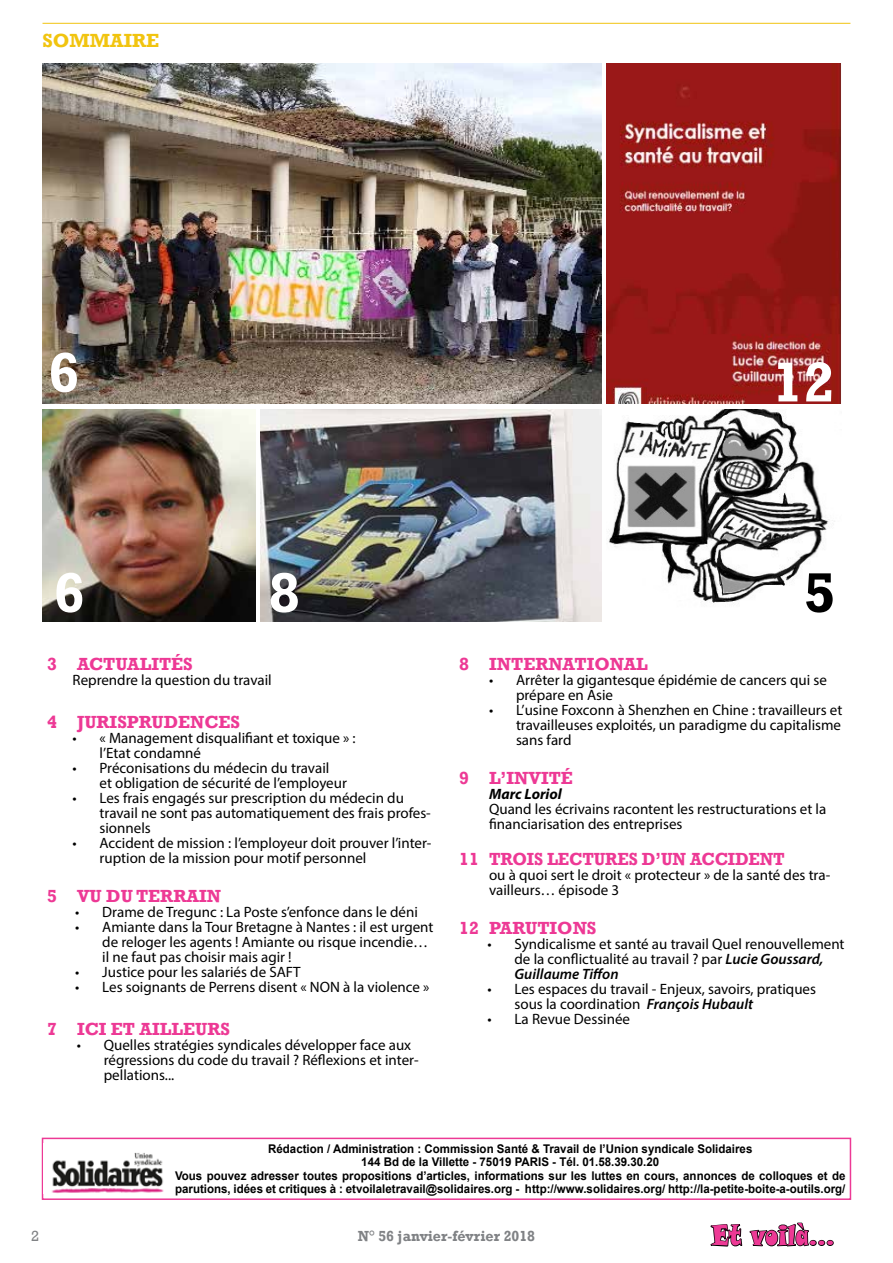
<style>
.page{position:relative;width:893px;height:1263px;background:#fff}
.page>*{position:absolute;margin:0;border:0;box-sizing:border-box;transform-origin:0 0}
.t1{font:700 57px "Rockwell";color:#fff}
.t2{font:700 57px "Rockwell";color:#000}
.t3{font:28.2px "Snap ITC";letter-spacing:.01em;color:#ed3995;scale:.73 1}
.t4{font:700 19.5px "Rockwell";color:#f1c40f}
.t5{font:700 18px "Rockwell";color:#ed3995}
.t6{font:700 18px "Rockwell";color:#ed3995;scale:.95 1}
.t7{font:15px/15px "Myriad Pro";color:#000}
.t8{font:700 15px "Rockwell";color:#808285;scale:.95 1}
.t9{font:italic 700 15px "Myriad Pro";color:#000}
.t10{font:15px "Rockwell";color:#808285}
.t11{font:700 12px/13.5px "Arial";color:#000;text-align:center;scale:.96 1}
.s1{font-weight:600;font-style:italic}
</style>
<div class="page">
<svg style="left:710px;top:1222px;width:124px;height:25px"></svg>
<div style="left:42px;top:1138px;width:809px;height:62px;border:2px solid #ed3995"></div>
<img style="left:44px;top:1144px;width:120px;height:50px">
<svg style="left:42px;top:22px;width:123px;height:2px"></svg>
<hr style="left:43px;top:23px;width:807px;height:1px;background:#f1c40f">
<img style="left:261px;top:409px;width:340px;height:213px">
<img style="left:43px;top:63px;width:558px;height:341px">
<img style="left:609px;top:409px;width:226px;height:194px">
<img style="left:43px;top:409px;width:212px;height:213px">
<img style="left:606px;top:63px;width:235px;height:341px">
<h3 class="t4" style="left:43px;top:28px;width:118px">SOMMAIRE</h3>
<h1 class="t1" style="left:48px;top:338px;width:33px">6</h1>
<h1 class="t1" style="left:772px;top:348px;width:64px">12</h1>
<h1 class="t1" style="left:53px;top:558px;width:33px">6</h1>
<h1 class="t1" style="left:268px;top:558px;width:33px">8</h1>
<h1 class="t2" style="left:804px;top:558px;width:33px">5</h1>
<p class="t5" style="left:47px;top:653px;width:146px">3 ACTUALITÉS</p>
<p class="t7" style="left:73px;top:672px;width:201px">Reprendre la question du travail</p>
<p class="t5" style="left:47px;top:711px;width:193px">4 JURISPRUDENCES</p>
<p class="t7" style="left:100px;top:730px;width:258px;text-indent:-27px">• « Management disqualifiant et toxique » : l’Etat condamné</p>
<p class="t7" style="left:100px;top:760px;width:249px;text-indent:-27px">• Préconisations du médecin du travail<br>et obligation de sécurité de l’employeur</p>
<p class="t7" style="left:100px;top:790px;width:333px;text-indent:-27px">• Les frais engagés sur prescription du médecin du travail ne sont pas automatiquement des frais profes&shy;sionnels</p>
<p class="t7" style="left:100px;top:835px;width:333px;text-indent:-27px">• Accident de mission : l’employeur doit prouver l’inter&shy;ruption de la mission pour motif personnel</p>
<p class="t5" style="left:47px;top:885px;width:172px">5 VU DU TERRAIN</p>
<p class="t7" style="left:75px;top:904px;width:344px">• Drame de Tregunc : La Poste s’enfonce dans le déni</p>
<p class="t7" style="left:102px;top:919px;width:333px;text-indent:-27px">• Amiante dans la Tour Bretagne à Nantes : il est urgent de reloger les agents ! Amiante ou risque incendie… il ne faut pas choisir mais agir !</p>
<p class="t7" style="left:75px;top:964px;width:227px">• Justice pour les salariés de SAFT</p>
<p class="t7" style="left:75px;top:979px;width:356px">• Les soignants de Perrens disent « NON à la violence »</p>
<p class="t5" style="left:47px;top:1017px;width:183px">7 ICI ET AILLEURS</p>
<p class="t7" style="left:104px;top:1037px;width:316px;text-indent:-27px">• Quelles stratégies syndicales développer face aux régressions du code du travail ? Réflexions et inter&shy;pellations...</p>
<p class="t5" style="left:459px;top:653px;width:190px">8 INTERNATIONAL</p>
<p class="t7" style="left:516px;top:672px;width:312px;text-indent:-27px">• Arrêter la gigantesque épidémie de cancers qui se prépare en Asie</p>
<p class="t7" style="left:516px;top:702px;width:328px;text-align:justify;text-indent:-27px">• L’usine Foxconn à Shenzhen en Chine : travailleurs et travailleuses exploités, un paradigme du capitalisme sans fard</p>
<p class="t5" style="left:459px;top:767px;width:115px">9 L’INVITÉ</p>
<p class="t9" style="left:489px;top:784px;width:74px">Marc Loriol</p>
<p class="t7" style="left:489px;top:801px;width:339px">Quand les écrivains racontent les restructurations et la financiarisation des entreprises</p>
<p class="t5" style="left:459px;top:848px;width:43px">11 TROI</p>
<p class="t6" style="left:534px;top:848px;width:64px">S LECTURE</p>
<p class="t6" style="left:629px;top:848px;width:165px">S D’UN ACCIDENT</p>
<p class="t7" style="left:489px;top:867px;width:343px">ou à quoi sert le droit « protecteur » de la santé des tra&shy;vailleurs… épisode 3</p>
<p class="t5" style="left:459px;top:917px;width:126px">12 PARUTIONS</p>
<p class="t7" style="left:514px;top:936px;width:332px;text-indent:-27px">• Syndicalisme et santé au travail Quel renouvellement de la conflictualité au travail ? par <span class="s1">Lucie Goussard,<br>Guillaume Tiffon</span></p>
<p class="t7" style="left:514px;top:981px;width:303px;text-indent:-27px">• Les espaces du travail - Enjeux, savoirs, pratiques sous la coordination <span class="s1">François Hubault</span></p>
<p class="t7" style="left:487px;top:1011px;width:144px">• La Revue Dessinée</p>
<p class="t11" style="left:175px;top:1142px;width:700px">Rédaction / Administration : Commission Santé &amp; Travail de l’Union syndicale Solidaires<br>144 Bd de la Villette - 75019 PARIS - Tél. 01.58.39.30.20<br>Vous pouvez adresser toutes propositions d’articles, informations sur les luttes en cours, annonces de colloques et de parutions, idées et critiques à : etvoilaletravail@solidaires.org - http://www.solidaires.org/ http://la-petite-boite-a-outils.org/</p>
<p class="t10" style="left:31px;top:1227px;width:10px">2</p>
<p class="t8" style="left:358px;top:1227px;width:188px">N° 56 JANVIER-FÉVRIER 2018</p>
<h2 class="t3" style="left:712px;top:1217px;width:169px">Et voilà...</h2>
</div>
